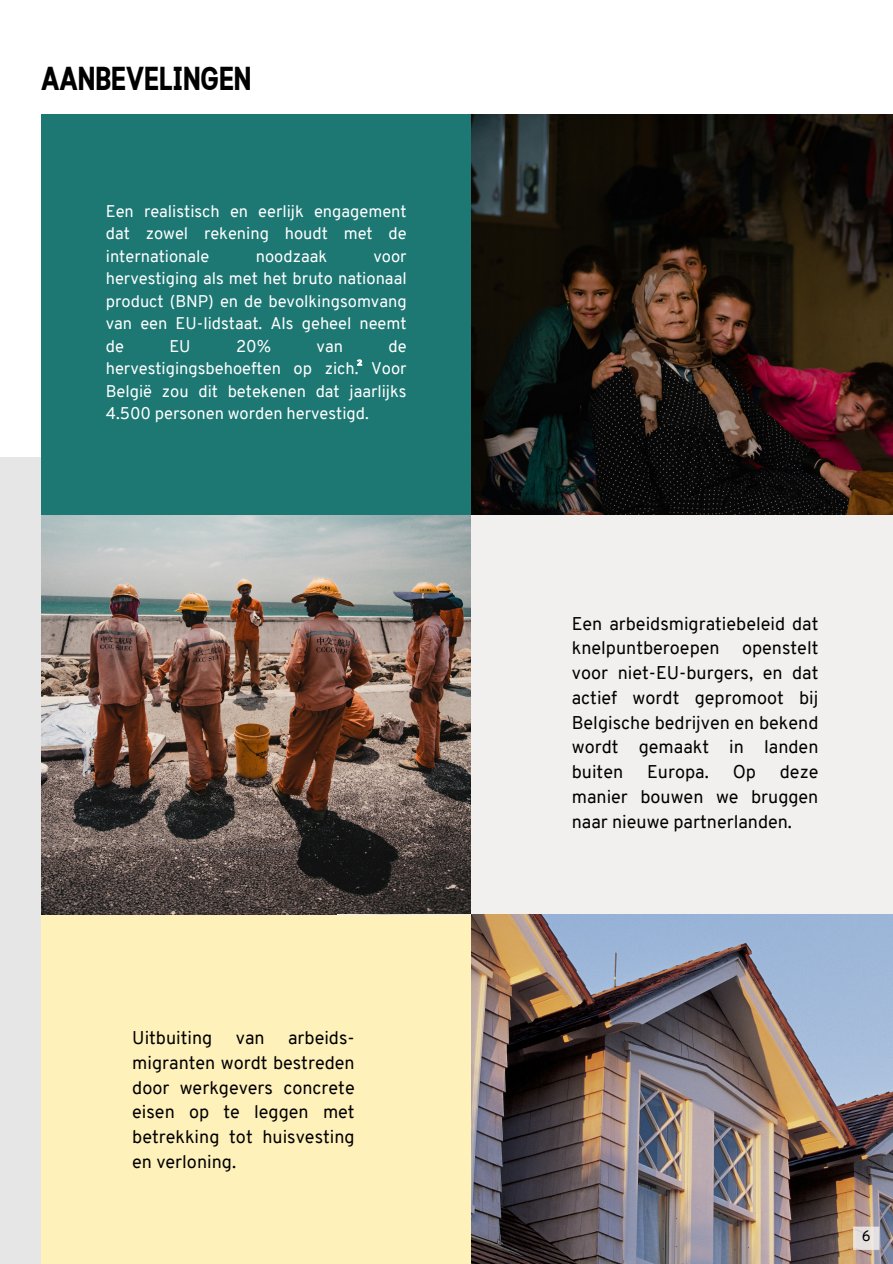
<style>
.page{position:relative;width:893px;height:1264px;background:#fff}
.page>*{position:absolute;margin:0;border:0;box-sizing:border-box;transform-origin:0 0}
.t1{font:700 33px "Cloud Cond";color:#000}
.t2{font:18px/24.8px "Overpass";color:#000;text-align:justify}
.t3{font:16.5px/22.5px "Overpass";color:#fff;text-align:justify}
.t4{font:15px "Overpass";color:#000}
</style>
<div class="page">
<img style="left:41px;top:515px;width:430px;height:399px">
<div style="left:41px;top:114px;width:430px;height:401px;background:#1d7874"></div>
<div style="left:41px;top:914px;width:430px;height:349px;background:#fff1ba"></div>
<div style="left:471px;top:511px;width:421px;height:403px;background:#f2f0ef"></div>
<img style="left:471px;top:114px;width:421px;height:401px">
<img style="left:471px;top:914px;width:421px;height:349px">
<div style="left:0;top:457px;width:41px;height:806px;background:#e6e6e6"></div>
<svg style="left:356px;top:359px;width:6px;height:7px"></svg>
<svg style="left:853px;top:1226px;width:26px;height:23px"></svg>
<p class="t1" style="left:41px;top:66px;width:212px">AANBEVELINGEN</p>
<p class="t3" style="left:106px;top:201px;width:302px">Een realistisch en eerlijk engagement dat zowel rekening houdt met de internationale</p>
<p class="t3" style="left:256px;top:246px;width:73px">noodzaak</p>
<p class="t3" style="left:106px;top:246px;width:302px;text-indent:267px">voor hervestiging als met het bruto nationaal product (BNP) en de bevolkingsomvang van een EU-lidstaat. Als geheel neemt de</p>
<p class="t3" style="left:106px;top:336px;width:302px;text-indent:283px">de hervestigingsbehoeften op zich. Voor België zou dit betekenen dat jaarlijks 4.500 personen worden hervestigd.</p>
<p class="t3" style="left:169px;top:336px;width:23px">EU</p>
<p class="t3" style="left:236px;top:336px;width:36px">20%</p>
<p class="t3" style="left:316px;top:336px;width:28px">van</p>
<p class="t2" style="left:132px;top:1027px;width:224px;text-indent:156px">arbeids&shy;migranten wordt bestreden door werkgevers concrete eisen op te leggen met betrekking tot huisvesting en verloning.</p>
<p class="t2" style="left:132px;top:1027px;width:82px">Uitbuiting</p>
<p class="t2" style="left:236px;top:1027px;width:30px">van</p>
<p class="t2" style="left:571px;top:612px;width:248px">Een arbeidsmigratiebeleid dat knelpuntberoepen openstelt voor niet-EU-burgers, en dat actief wordt gepromoot bij Belgische bedrijven en bekend wordt gemaakt in landen buiten</p>
<p class="t2" style="left:571px;top:761px;width:248px;text-indent:208px">deze manier bouwen we bruggen naar nieuwe partnerlanden.</p>
<p class="t2" style="left:647px;top:761px;width:63px">Europa.</p>
<p class="t2" style="left:732px;top:761px;width:25px">Op</p>
<p class="t4" style="left:861px;top:1229px;width:10px">6</p>
</div>
